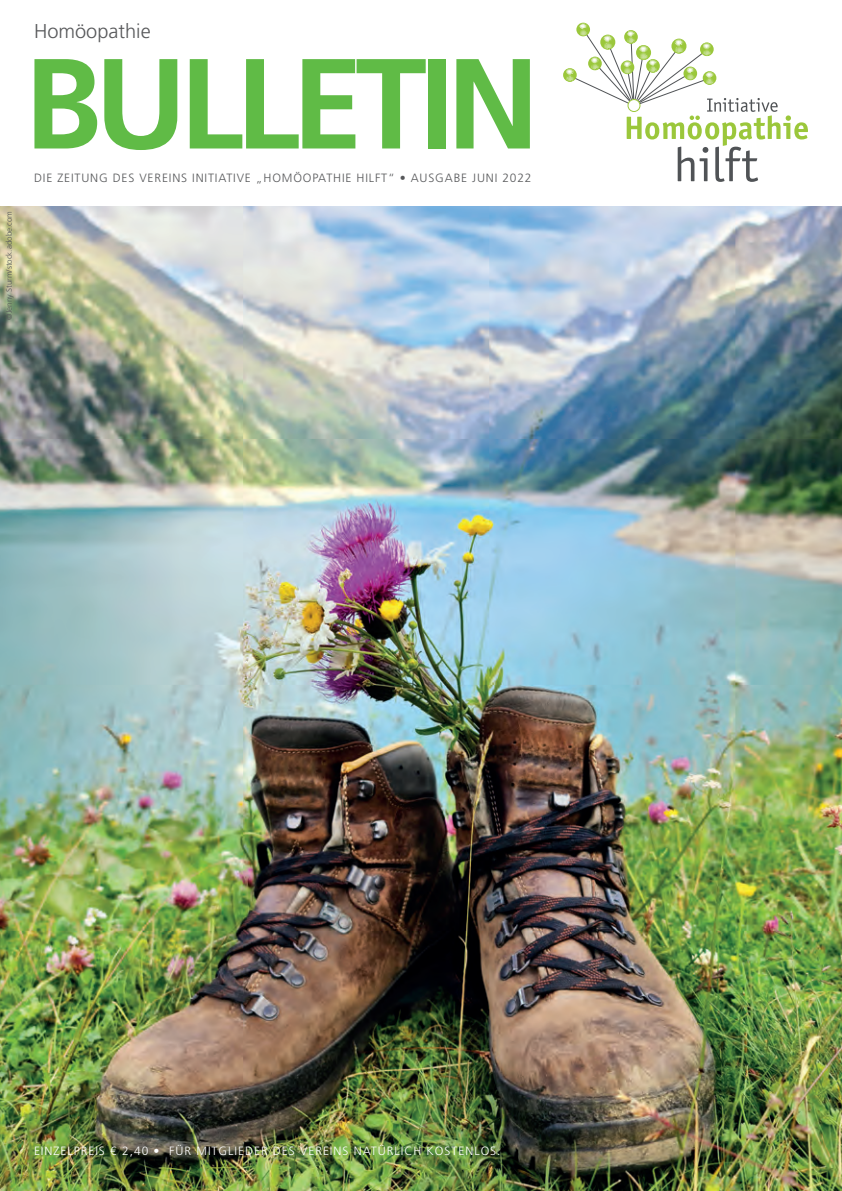
<style>
.page{position:relative;width:842px;height:1191px;background:#fff}
.page>*{position:absolute;margin:0;border:0;box-sizing:border-box;transform-origin:0 0}
.t1{font:700 128px "Frutiger";letter-spacing:-.06em;color:#60bb46}
.t2{font:300 20px "Frutiger";color:#57585a}
.t3{font:300 12px "Frutiger";letter-spacing:.07em;color:#57585a}
.t4{font:300 12px "Frutiger";letter-spacing:.08em;color:#fff}
.t5{font:300 8px "Frutiger";color:#57585a}
</style>
<div class="page">
<img style="left:0;top:206px;width:842px;height:985px">
<svg style="left:563px;top:68px;width:14px;height:14px"></svg>
<svg style="left:566px;top:23px;width:242px;height:159px"></svg>
<p class="t5" style="left:4px;top:320px;width:110px;rotate:-90deg">©Jenny Sturm/stock.adobe.com</p>
<h2 class="t2" style="left:34px;top:19px;width:118px">Homöopathie</h2>
<h1 class="t1" style="left:24px;top:29px;width:517px">BULLETIN</h1>
<p class="t3" style="left:34px;top:171px;width:499px">DIE ZEITUNG DES VEREINS INITIATIVE „HOMÖOPATHIE HILFT“ • AUSGABE JUNI 2022</p>
<p class="t4" style="left:34px;top:1144px;width:468px">EINZELPREIS € 2,40 • FÜR MITGLIEDER DES VEREINS NATÜRLICH KOSTENLOS.</p>
</div>
